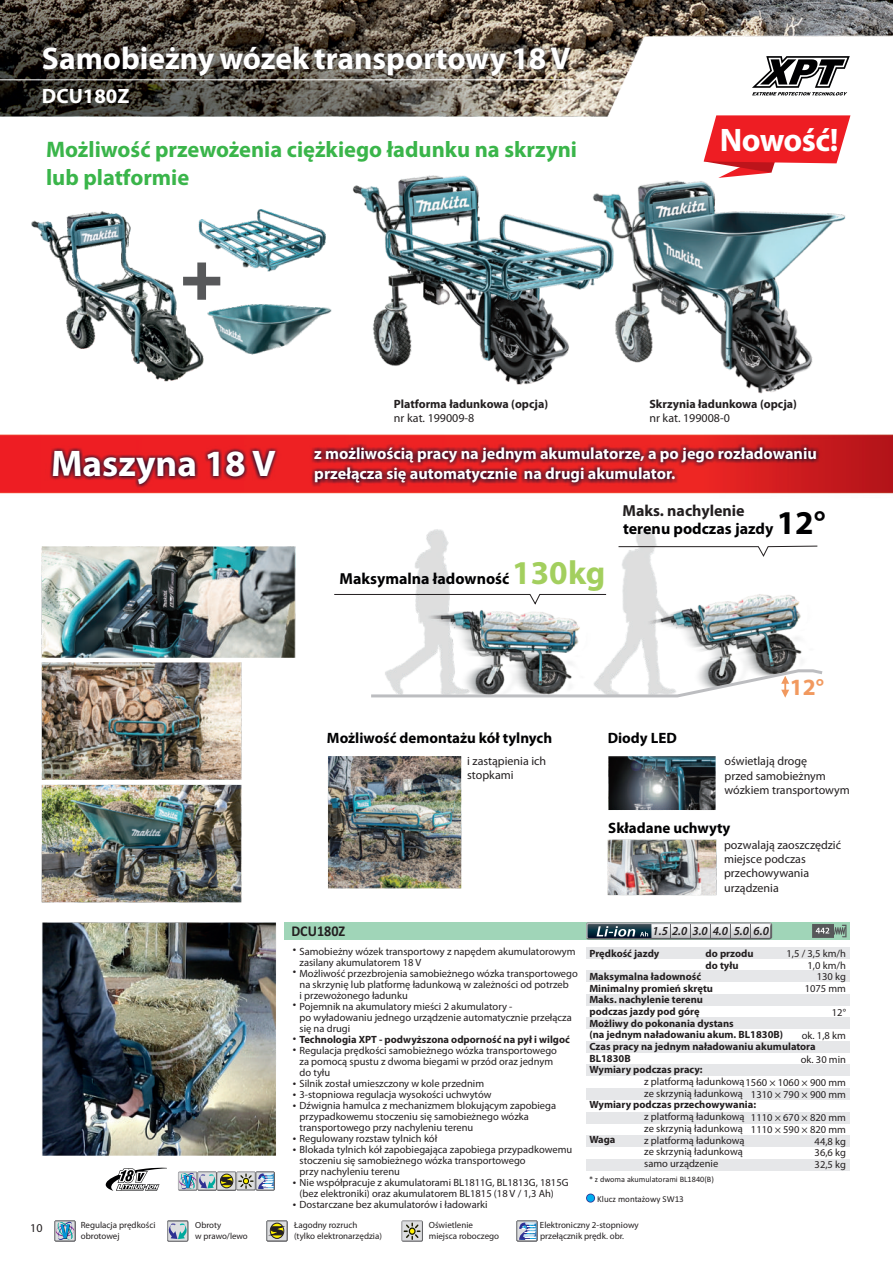
<style>
.page{position:relative;width:893px;height:1263px;background:#fff}
.page>*{position:absolute;margin:0;border:0;box-sizing:border-box;transform-origin:0 0}
.t1{font:700 37.2px "Myriad Pro";color:#fff}
.t2{font:700 32.7px "Myriad Pro";letter-spacing:-.02em;color:#fff}
.t3{font:700 31.5px "Myriad Pro";color:#fff}
.t4{font:700 23.4px "Myriad Pro";color:#f1995f}
.t5{font:700 22.5px "Myriad Pro";color:#3ab54a}
.t6{font:700 20.85px "Myriad Pro";color:#fff}
.t7{font:700 16.2px/20.1px "Myriad Pro";color:#fff}
.t8{font:700 15.9px "Myriad Pro";color:#000002}
.t9{font:700 15.9px "Myriad Pro";color:#231f20}
.t10{font:700 15px "Myriad Pro";color:#000002}
.t11{font:700 15px "Calibri";color:#231f20;scale:.94 1}
.t12{font:italic 600 12.3px "Myriad Pro";color:#231f20}
.t13{font:12px/14.4px "Myriad Pro";color:#231f20}
.t14{font:700 12px "Myriad Pro";color:#231f20}
.t15{font:10.5px/10.9px "Myriad Pro";color:#231f20}
.t16{font:700 10.5px/11.7px "Myriad Pro";color:#231f20}
.t17{font:9px/11.2px "Myriad Pro";color:#231f20}
.t18{font:9px "Calibri";color:#231f20}
.t19{font:8.85px/11.2px "Myriad Pro";color:#231f20}
.t20{font:8.25px "Calibri";color:#231f20}
.s1{font-size:33.45px;color:#a3cf5e}
.s2{font-size:33.45px}
</style>
<div class="page">
<img style="left:0;top:0;width:893px;height:1156px">
<img style="left:0;top:428px;width:893px;height:73px">
<div style="left:54px;top:1220px;width:22px;height:21px;background:#717174;border-radius:2px"></div>
<svg style="left:54px;top:1220px;width:21px;height:21px"></svg>
<svg style="left:167px;top:1220px;width:21px;height:21px"></svg>
<div style="left:266px;top:1220px;width:22px;height:21px;background:#747477;border-radius:2px"></div>
<svg style="left:266px;top:1220px;width:21px;height:21px"></svg>
<svg style="left:401px;top:1220px;width:22px;height:22px"></svg>
<svg style="left:401px;top:1220px;width:21px;height:21px"></svg>
<hr style="left:0;top:79px;width:573px;height:1px;background:#fff">
<svg style="left:368px;top:668px;width:458px;height:31px"></svg>
<svg style="left:334px;top:594px;width:272px;height:10px"></svg>
<svg style="left:618px;top:546px;width:200px;height:11px"></svg>
<div style="left:586px;top:1112px;width:264px;height:11px;background:#e6e7e9"></div>
<div style="left:586px;top:1135px;width:264px;height:12px;background:#e6e7e9"></div>
<div style="left:586px;top:1159px;width:264px;height:11px;background:#e6e7e9"></div>
<svg style="left:178px;top:1172px;width:19px;height:19px"></svg>
<svg style="left:217px;top:1172px;width:19px;height:19px"></svg>
<div style="left:586px;top:947px;width:264px;height:12px;background:#e6e7e9"></div>
<div style="left:586px;top:970px;width:264px;height:12px;background:#e6e7e9"></div>
<div style="left:586px;top:994px;width:264px;height:12px;background:#e6e7e9"></div>
<div style="left:586px;top:1017px;width:264px;height:12px;background:#e6e7e9"></div>
<div style="left:586px;top:1041px;width:264px;height:12px;background:#e6e7e9"></div>
<div style="left:586px;top:1064px;width:264px;height:12px;background:#e6e7e9"></div>
<div style="left:586px;top:1088px;width:264px;height:12px;background:#e6e7e9"></div>
<div style="left:285px;top:922px;width:565px;height:17px;background:#a0d5b8"></div>
<svg style="left:812px;top:924px;width:34px;height:14px"></svg>
<svg style="left:586px;top:922px;width:186px;height:17px;background:#9ea6aa"></svg>
<svg style="left:586px;top:1193px;width:9px;height:9px"></svg>
<div style="left:587px;top:1194px;width:7px;height:8px;background:#00aeef;border-radius:50%"></div>
<div style="left:256px;top:1171px;width:19px;height:19px;background:#636366;border-radius:2px"></div>
<svg style="left:178px;top:1171px;width:96px;height:19px;background:#9eabb0"></svg>
<div style="left:516px;top:1220px;width:22px;height:21px;background:#737375;border-radius:2px"></div>
<svg style="left:516px;top:1220px;width:21px;height:21px"></svg>
<svg style="left:704px;top:115px;width:146px;height:63px"></svg>
<svg style="left:752px;top:56px;width:98px;height:39px"></svg>
<svg style="left:105px;top:1167px;width:62px;height:24px"></svg>
<svg style="left:183px;top:262px;width:37px;height:38px"></svg>
<h3 class="t3" style="left:42px;top:45px;width:530px">Samobieżny wózek transportowy 18 V</h3>
<h3 class="t6" style="left:42px;top:87px;width:89px">DCU180Z</h3>
<h3 class="t5" style="left:46px;top:141px;width:533px">Możliwość przewożenia ciężkiego ładunku na skrzyni</h3>
<h3 class="t5" style="left:46px;top:168px;width:145px">lub platformie</h3>
<h2 class="t2" style="left:720px;top:127px;width:120px">Nowość!</h2>
<p class="t14" style="left:394px;top:399px;width:156px">Platforma ładunkowa (opcja)</p>
<p class="t13" style="left:394px;top:412px;width:82px">nr kat. 199009-8</p>
<p class="t14" style="left:649px;top:399px;width:149px">Skrzynia ładunkowa (opcja)</p>
<p class="t13" style="left:649px;top:412px;width:82px">nr kat. 199008-0</p>
<h1 class="t1" style="left:51px;top:448px;width:226px">Maszyna 18 V</h1>
<h3 class="t7" style="left:314px;top:445px;width:504px">z możliwością pracy na jednym akumulatorze, a po jego rozładowaniu przełącza się automatycznie na drugi akumulator.</h3>
<h3 class="t8" style="left:340px;top:572px;width:267px">Maksymalna ładowność <span class="s1">130kg</span></h3>
<h3 class="t9" style="left:622px;top:504px;width:124px">Maks. nachylenie</h3>
<h3 class="t8" style="left:623px;top:522px;width:204px">terenu podczas jazdy <span class="s2">12°</span></h3>
<h3 class="t4" style="left:790px;top:677px;width:36px">12°</h3>
<h3 class="t10" style="left:327px;top:732px;width:227px">Możliwość demontażu kół tylnych</h3>
<h3 class="t10" style="left:608px;top:732px;width:71px">Diody LED</h3>
<p class="t13" style="left:467px;top:755px;width:81px">i zastąpienia ich stopkami</p>
<p class="t13" style="left:724px;top:755px;width:127px">oświetlają drogę<br>przed samobieżnym wózkiem transportowym</p>
<h3 class="t10" style="left:608px;top:822px;width:124px">Składane uchwyty</h3>
<p class="t13" style="left:30px;top:1222px;width:14px">10</p>
<h3 class="t11" style="left:291px;top:925px;width:59px">DCU180Z</h3>
<p class="t13" style="left:724px;top:838px;width:119px">pozwalają zaoszczędzić miejsce podczas przechowywania urządzenia</p>
<p class="t12" style="left:653px;top:926px;width:118px">1.5 2.0 3.0 4.0 5.0 6.0</p>
<p class="t15" style="left:300px;top:947px;width:280px">Samobieżny wózek transportowy z napędem akumulatorowym zasilany akumulatorem 18 V<br>Możliwość przezbrojenia samobieżnego wózka transportowego na skrzynię lub platformę ładunkową w zależności od potrzeb<br>i przewożonego ładunku<br>Pojemnik na akumulatory mieści 2 akumulatory -<br>po wyładowaniu jednego urządzenie automatycznie przełącza się na drugi</p>
<p class="t16" style="left:300px;top:1034px;width:272px">Technologia XPT - podwyższona odporność na pył i wilgoć</p>
<p class="t15" style="left:300px;top:1046px;width:274px">Regulacja prędkości samobieżnego wózka transportowego<br>za pomocą spustu z dwoma biegami w przód oraz jednym<br>do tyłu<br>Silnik został umieszczony w kole przednim<br>3-stopniowa regulacja wysokości uchwytów<br>Dźwignia hamulca z mechanizmem blokującym zapobiega przypadkowemu stoczeniu się samobieżnego wózka transportowego przy nachyleniu terenu<br>Regulowany rozstaw tylnich kół<br>Blokada tylnich kół zapobiegająca zapobiega przypadkowemu stoczeniu się samobieżnego wózka transportowego<br>przy nachyleniu terenu<br>Nie współpracuje z akumulatorami BL1811G, BL1813G, 1815G (bez elektroniki) oraz akumulatorem BL1815 (18 V / 1,3 Ah)<br>Dostarczane bez akumulatorów i ładowarki</p>
<p class="t16" style="left:589px;top:948px;width:72px">Prędkość jazdy</p>
<p class="t16" style="left:589px;top:972px;width:228px">Maksymalna ładowność<br>Minimalny promień skrętu<br>Maks. nachylenie terenu<br>podczas jazdy pod górę<br>Możliwy do pokonania dystans<br>(na jednym naładowaniu akum. BL1830B)<br>Czas pracy na jednym naładowaniu akumulatora<br>BL1830B<br>Wymiary podczas pracy:</p>
<p class="t16" style="left:589px;top:1100px;width:168px">Wymiary podczas przechowywania:</p>
<p class="t16" style="left:589px;top:1135px;width:28px">Waga</p>
<p class="t16" style="left:706px;top:948px;width:50px">do przodu do tyłu</p>
<p class="t15" style="left:786px;top:948px;width:61px;line-height:11.7px;text-align:right">1,5 / 3,5 km/h<br>1,0 km/h<br>130 kg<br>1075 mm</p>
<p class="t15" style="left:832px;top:1007px;width:16px">12°</p>
<p class="t15" style="left:802px;top:1031px;width:46px">ok. 1,8 km</p>
<p class="t15" style="left:801px;top:1054px;width:47px">ok. 30 min</p>
<p class="t15" style="left:746px;top:1077px;width:102px;line-height:11.7px;text-align:center">1560 × 1060 × 900 mm<br>1310 × 790 × 900 mm</p>
<p class="t15" style="left:751px;top:1113px;width:97px;line-height:11.7px;text-align:right">1110 × 670 × 820 mm<br>1110 × 590 × 820 mm<br>44,8 kg<br>36,6 kg<br>32,5 kg</p>
<p class="t15" style="left:644px;top:1076px;width:102px;line-height:11.7px">z platformą ładunkową ze skrzynią ładunkową</p>
<p class="t15" style="left:644px;top:1112px;width:102px;line-height:11.7px">z platformą ładunkową ze skrzynią ładunkową z platformą ładunkową ze skrzynią ładunkową samo urządzenie</p>
<p class="t20" style="left:589px;top:1175px;width:126px">* z dwoma akumulatorami BL1840(B)</p>
<p class="t17" style="left:540px;top:1220px;width:100px">Elektroniczny 2-stopniowy przełącznik prędk. obr.</p>
<p class="t18" style="left:597px;top:1195px;width:88px">Klucz montażowy SW13</p>
<p class="t17" style="left:81px;top:1220px;width:76px">Regulacja prędkości obrotowej</p>
<p class="t17" style="left:294px;top:1220px;width:89px">Łagodny rozruch<br>(tylko elektronarzędzia)</p>
<p class="t17" style="left:429px;top:1220px;width:72px">Oświetlenie miejsca roboczego</p>
<p class="t19" style="left:195px;top:1220px;width:54px">Obroty<br>w prawo/lewo</p>
</div>
